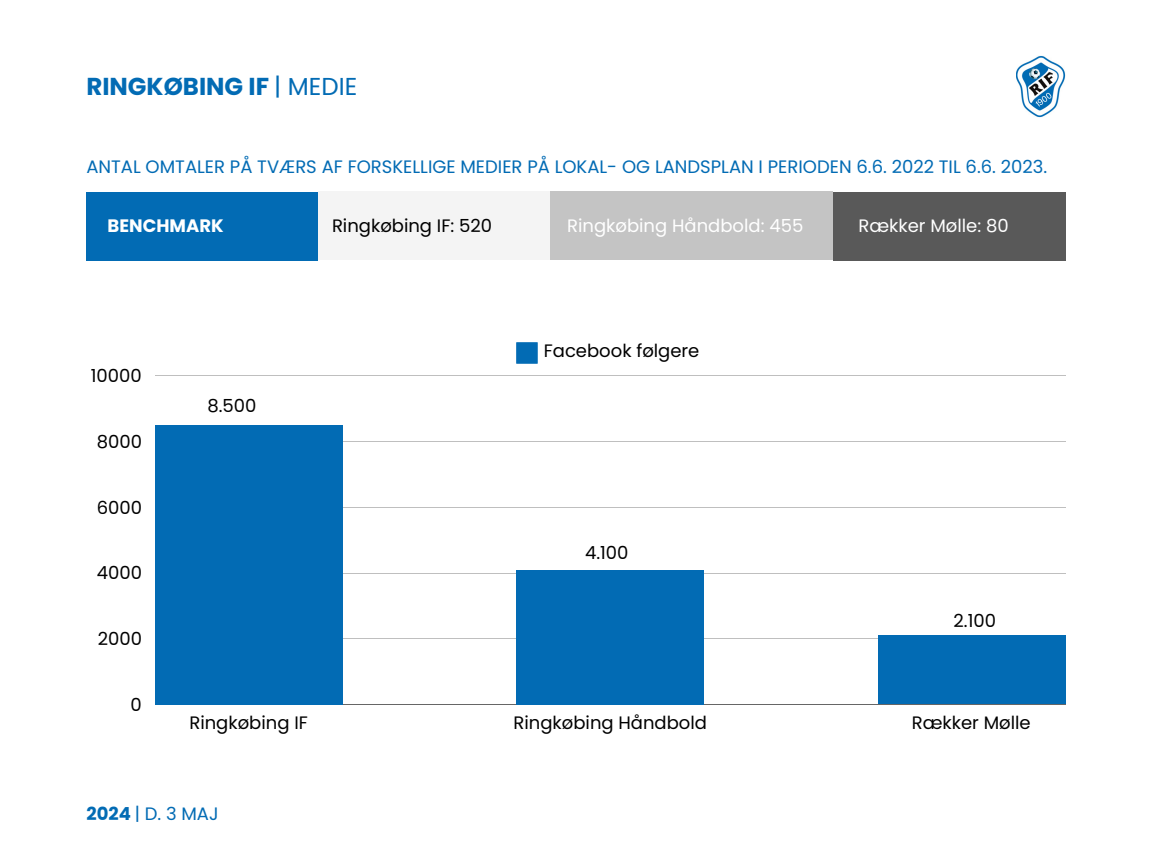
<style>
.page{position:relative;width:1152px;height:864px;background:#fff}
.page>*{position:absolute;margin:0;border:0;box-sizing:border-box;transform-origin:0 0}
.t1{font:700 24.45px "Poppins";color:#026bb4}
.t2{font:18px "Poppins";color:#000}
.t3{font:18px "Poppins";color:#026bb4}
.t4{font:18px "Poppins";color:#fff}
.t5{font:700 18px "Poppins";color:#fff}
.s1{font-weight:400}
.s2{font-weight:700}
</style>
<div class="page">
<img style="left:1016px;top:55px;width:50px;height:62px">
<div style="left:86px;top:192px;width:232px;height:69px;background:#026bb4"></div>
<div style="left:318px;top:191px;width:232px;height:69px;background:#f4f4f4"></div>
<div style="left:550px;top:191px;width:283px;height:69px;background:#c4c4c4"></div>
<div style="left:833px;top:192px;width:233px;height:69px;background:#595959"></div>
<svg style="left:516px;top:342px;width:22px;height:22px"></svg>
<hr style="left:155px;top:704px;width:911px;height:1px;background:#666">
<hr style="left:155px;top:638px;width:911px;height:1px;background:#bfbfbf">
<hr style="left:155px;top:573px;width:911px;height:1px;background:#bfbfbf">
<hr style="left:155px;top:507px;width:911px;height:1px;background:#bfbfbf">
<hr style="left:155px;top:441px;width:911px;height:1px;background:#bfbfbf">
<hr style="left:155px;top:376px;width:911px;height:1px;background:#bfbfbf">
<div style="left:155px;top:425px;width:188px;height:279px;background:#026bb4"></div>
<div style="left:516px;top:570px;width:188px;height:134px;background:#026bb4"></div>
<div style="left:878px;top:635px;width:188px;height:69px;background:#026bb4"></div>
<h1 class="t1" style="left:86px;top:72px;width:273px">RINGKØBING IF <span class="s1">| MEDIE</span></h1>
<p class="t3" style="left:86px;top:157px;width:962px">ANTAL OMTALER PÅ TVÆRS AF FORSKELLIGE MEDIER PÅ LOKAL- OG LANDSPLAN I PERIODEN 6.6. 2022 TIL 6.6. 2023.</p>
<p class="t5" style="left:108px;top:215px;width:118px">BENCHMARK</p>
<p class="t2" style="left:332px;top:215px;width:162px">Ringkøbing IF: 520</p>
<p class="t4" style="left:567px;top:215px;width:238px">Ringkøbing Håndbold: 455</p>
<p class="t4" style="left:859px;top:215px;width:152px">Rækker Mølle: 80</p>
<p class="t2" style="left:91px;top:366px;width:52px">10000</p>
<p class="t2" style="left:97px;top:431px;width:47px">8000</p>
<p class="t2" style="left:97px;top:497px;width:47px">6000</p>
<p class="t2" style="left:97px;top:563px;width:47px">4000</p>
<p class="t2" style="left:98px;top:628px;width:46px">2000</p>
<p class="t2" style="left:131px;top:694px;width:13px">0</p>
<p class="t2" style="left:207px;top:395px;width:51px">8.500</p>
<p class="t2" style="left:544px;top:340px;width:157px">Facebook følgere</p>
<p class="t2" style="left:585px;top:543px;width:45px">4.100</p>
<p class="t2" style="left:954px;top:610px;width:44px">2.100</p>
<p class="t2" style="left:189px;top:712px;width:120px">Ringkøbing IF</p>
<p class="t2" style="left:514px;top:712px;width:195px">Ringkøbing Håndbold</p>
<p class="t2" style="left:912px;top:712px;width:120px">Rækker Mølle</p>
<p class="t3" style="left:86px;top:803px;width:134px"><span class="s2">2024</span> | D. 3 MAJ</p>
</div>
